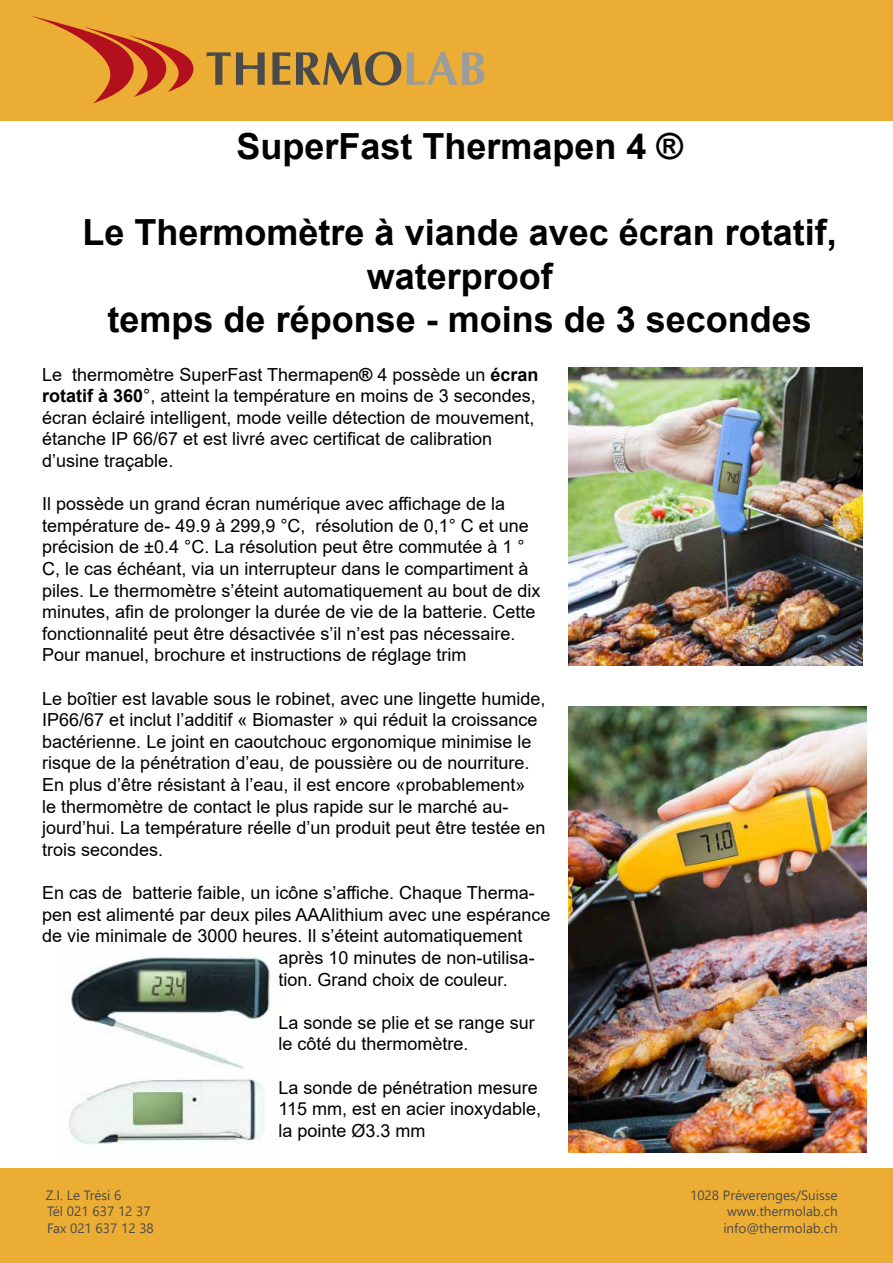
<style>
.page{position:relative;width:893px;height:1263px;background:#fff}
.page>*{position:absolute;margin:0;border:0;box-sizing:border-box;transform-origin:0 0}
.t1{font:700 36px/43.2px "Arial";color:#000;text-align:center}
.t2{font:18px/21.6px "Arial";color:#000}
.t3{font:13.5px "Segoe UI";color:#4b4a4a}
.s1{font-weight:700}
</style>
<div class="page">
<div style="left:0;top:1168px;width:893px;height:95px;background:#ecad35"></div>
<div style="left:0;top:0;width:893px;height:120px;background:#ecad35"></div>
<svg style="left:32px;top:16px;width:162px;height:87px"></svg>
<svg style="left:206px;top:52px;width:59px;height:33px"></svg>
<svg style="left:272px;top:52px;width:18px;height:33px"></svg>
<svg style="left:296px;top:52px;width:105px;height:33px"></svg>
<svg style="left:407px;top:52px;width:77px;height:33px"></svg>
<img style="left:69px;top:1077px;width:196px;height:68px">
<img style="left:65px;top:956px;width:206px;height:113px">
<img style="left:569px;top:367px;width:293px;height:298px">
<img style="left:569px;top:706px;width:297px;height:446px">
<h1 class="t1" style="left:236px;top:125px;width:448px">SuperFast Thermapen 4 ®</h1>
<h1 class="t1" style="left:83px;top:211px;width:756px">Le Thermomètre à viande avec écran rotatif, waterproof<br>temps de réponse - moins de 3 secondes</h1>
<p class="t2" style="left:42px;top:363px;width:498px">Le thermomètre SuperFast Thermapen<span class="s1">®</span> 4 possède un <span class="s1">écran rotatif à 360</span>°, atteint la température en moins de 3 secondes, écran éclairé intelligent, mode veille détection de mouvement, étanche IP 66/67 et est livré avec certificat de calibration d’usine traçable.</p>
<p class="t2" style="left:42px;top:493px;width:500px">Il possède un grand écran numérique avec affichage de la température de- 49.9 à 299,9 °C, résolution de 0,1° C et une précision de ±0.4 °C. La résolution peut être commutée à 1 ° C, le cas échéant, via un interrupteur dans le compartiment à piles. Le thermomètre s’éteint automatiquement au bout de dix minutes, afin de prolonger la durée de vie de la batterie. Cette fonctionnalité peut être désactivée s’il n’est pas nécessaire.<br>Pour manuel, brochure et instructions de réglage trim</p>
<p class="t2" style="left:42px;top:687px;width:505px">Le boîtier est lavable sous le robinet, avec une lingette humide, IP66/67 et inclut l’additif « Biomaster » qui réduit la croissance bactérienne. Le joint en caoutchouc ergonomique minimise le risque de la pénétration d’eau, de poussière ou de nourriture.<br>En plus d’être résistant à l’eau, il est encore «probablement»<br>le thermomètre de contact le plus rapide sur le marché au&shy;jourd’hui. La température réelle d’un produit peut être testée en trois secondes.</p>
<p class="t2" style="left:42px;top:882px;width:494px">En cas de batterie faible, un icône s’affiche. Chaque Therma-</p>
<p class="t2" style="left:42px;top:903px;width:510px">pen est alimenté par deux piles AAAlithium avec une espérance</p>
<p class="t2" style="left:42px;top:925px;width:482px">de vie minimale de 3000 heures. Il s’éteint automatiquement</p>
<p class="t2" style="left:279px;top:947px;width:258px">après 10 minutes de non-utilisa-</p>
<p class="t2" style="left:279px;top:968px;width:231px">tion. Grand choix de couleur.</p>
<p class="t2" style="left:279px;top:1011px;width:258px">La sonde se plie et se range sur le côté du thermomètre.</p>
<p class="t2" style="left:279px;top:1076px;width:264px">La sonde de pénétration mesure<br>115 mm, est en acier inoxydable, la pointe Ø3.3 mm</p>
<p class="t3" style="left:46px;top:1183px;width:77px">Z.I. Le Trési 6</p>
<p class="t3" style="left:690px;top:1183px;width:149px">1028 Préverenges/Suisse</p>
<p class="t3" style="left:47px;top:1199px;width:105px">Tél 021 637 12 37</p>
<p class="t3" style="left:727px;top:1199px;width:112px">www.thermolab.ch</p>
<p class="t3" style="left:47px;top:1215px;width:108px">Fax 021 637 12 38</p>
<p class="t3" style="left:723px;top:1215px;width:116px">info@thermolab.ch</p>
</div>
